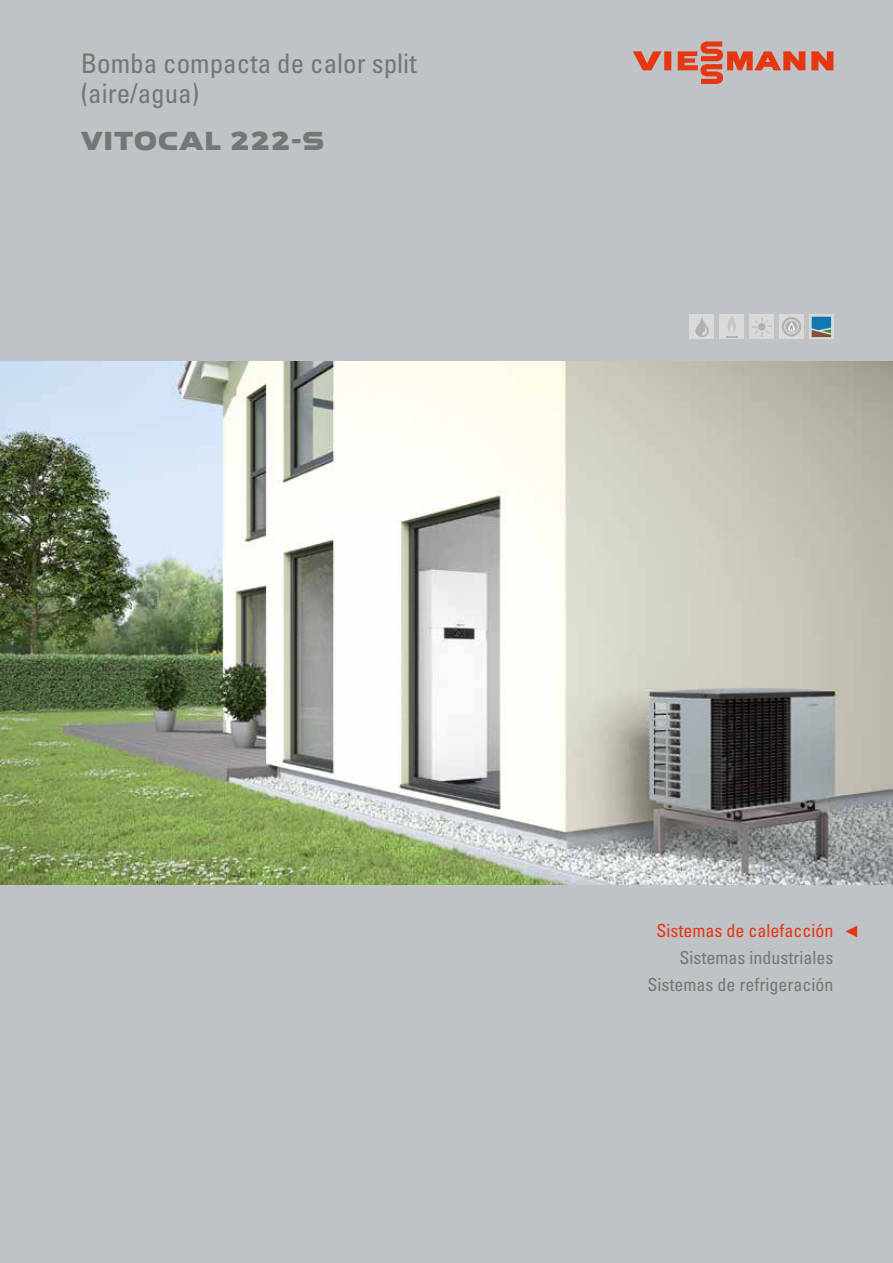
<style>
.page{position:relative;width:893px;height:1263px;background:#bfc3c6}
.page>*{position:absolute;margin:0;border:0;box-sizing:border-box;transform-origin:0 0}
.t1{font:condensed 27px/30px "Univers LTCYR 57";color:#727777}
.t2{font:27px "Viessmann";color:#727777}
.t3{font:condensed 18px/27px "Univers LTCYR 57";color:#727777;text-align:right}
.t4{font:condensed 18px "Univers LTCYR 57";color:#e63612}
</style>
<div class="page">
<svg style="left:809px;top:315px;width:24px;height:24px"></svg>
<svg style="left:812px;top:317px;width:19px;height:20px"></svg>
<div style="left:750px;top:315px;width:24px;height:24px;background:#dadada"></div>
<svg style="left:752px;top:317px;width:19px;height:19px"></svg>
<div style="left:779px;top:315px;width:24px;height:24px;background:#dadada"></div>
<div style="left:782px;top:317px;width:19px;height:19px;background:#b3b2b2;border-radius:50%"></div>
<svg style="left:784px;top:319px;width:15px;height:15px"></svg>
<div style="left:720px;top:315px;width:24px;height:24px;background:#dadada"></div>
<svg style="left:726px;top:316px;width:12px;height:22px"></svg>
<div style="left:690px;top:315px;width:24px;height:24px;background:#dadada"></div>
<svg style="left:695px;top:317px;width:14px;height:20px"></svg>
<img style="left:0;top:361px;width:893px;height:523px">
<svg style="left:845px;top:926px;width:12px;height:11px"></svg>
<svg style="left:633px;top:41px;width:200px;height:43px"></svg>
<h1 class="t1" style="left:81px;top:47px;width:337px">Bomba compacta de calor split (aire/agua)</h1>
<h1 class="t2" style="left:81px;top:123px;width:245px">VITOCAL 222-S</h1>
<p class="t4" style="left:656px;top:920px;width:178px">Sistemas de calefacción</p>
<p class="t3" style="left:647px;top:944px;width:187px">Sistemas industriales<br>Sistemas de refrigeración</p>
</div>
